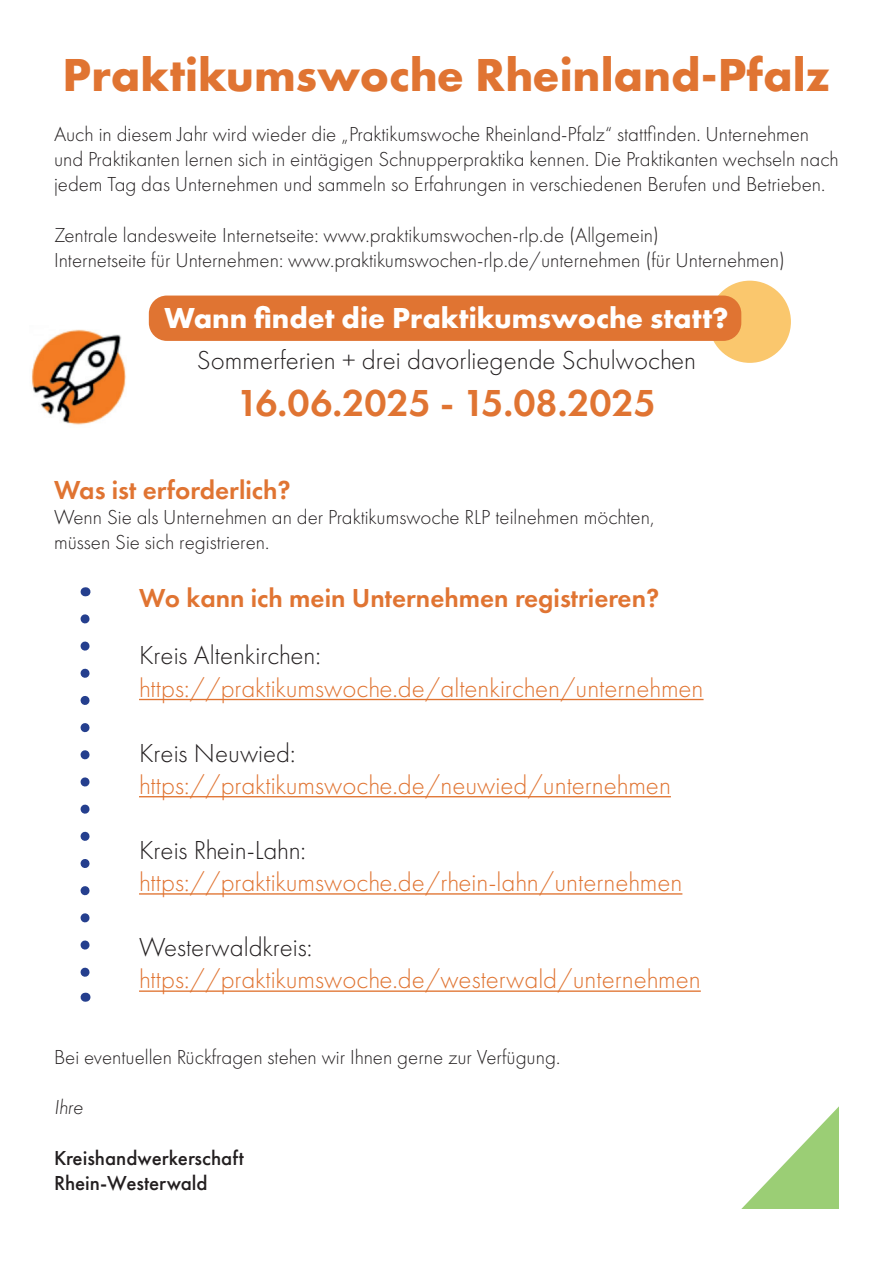
<style>
.page{position:relative;width:893px;height:1263px;background:#fff}
.page>*{position:absolute;margin:0;border:0;box-sizing:border-box;transform-origin:0 0}
.t1{font:700 48px "Futura PT";color:#e07432}
.t2{font:600 39px "Futura PT";color:#e07432}
.t3{font:700 30px "Futura PT";color:#fff}
.t4{font:300 27px "Futura PT";color:#e07432}
.t5{font:300 27px "Futura PT";color:#231f20}
.t6{font:600 27px "Futura PT";color:#e07432}
.t7{font:300 21px/25.2px "Futura PT";color:#231f20}
.t8{font:500 21px/25.2px "Futura PT";color:#231f20}
.t9{font:italic 300 21px "Futura PT";color:#231f20}
</style>
<div class="page">
<div style="left:709px;top:281px;width:82px;height:82px;background:#fac76d;border-radius:50%"></div>
<div style="left:149px;top:296px;width:592px;height:45px;background:#e07432;border-radius:18px"></div>
<hr style="left:139px;top:699px;width:565px;height:1px;background:#e07432">
<hr style="left:139px;top:796px;width:532px;height:1px;background:#e07432">
<hr style="left:139px;top:893px;width:543px;height:2px;background:#e07432">
<hr style="left:139px;top:990px;width:562px;height:2px;background:#e07432">
<svg style="left:741px;top:1106px;width:98px;height:103px"></svg>
<img style="left:31px;top:329px;width:95px;height:96px">
<svg style="left:81px;top:619px;width:9px;height:358px"></svg>
<h1 class="t1" style="left:63px;top:44px;width:769px">Praktikumswoche Rheinland-Pfalz</h1>
<p class="t7" style="left:54px;top:122px;width:786px">Auch in diesem Jahr wird wieder die „Praktikumswoche Rheinland-Pfalz“ stattfinden. Unternehmen und Praktikanten lernen sich in eintägigen Schnupperpraktika kennen. Die Praktikanten wechseln nach jedem Tag das Unternehmen und sammeln so Erfahrungen in verschiedenen Berufen und Betrieben.</p>
<p class="t7" style="left:54px;top:222px;width:732px">Zentrale landesweite Internetseite: www.praktikumswochen-rlp.de (Allgemein)<br>Internetseite für Unternehmen: www.praktikumswochen-rlp.de/unternehmen (für Unternehmen)</p>
<h3 class="t3" style="left:164px;top:299px;width:566px">Wann findet die Praktikumswoche statt?</h3>
<p class="t5" style="left:197px;top:345px;width:501px">Sommerferien + drei davorliegende Schulwochen</p>
<h2 class="t2" style="left:237px;top:378px;width:421px">16.06.2025 - 15.08.2025</h2>
<p class="t6" style="left:54px;top:473px;width:238px">Was ist erforderlich?</p>
<p class="t7" style="left:54px;top:505px;width:602px">Wenn Sie als Unternehmen an der Praktikumswoche RLP teilnehmen möchten, müssen Sie sich registrieren.</p>
<p class="t6" style="left:139px;top:581px;width:522px">Wo kann ich mein Unternehmen registrieren?</p>
<p class="t5" style="left:139px;top:640px;width:183px">Kreis Altenkirchen:</p>
<p class="t4" style="left:139px;top:672px;width:566px">https://praktikumswoche.de/altenkirchen/unternehmen</p>
<p class="t5" style="left:139px;top:737px;width:158px">Kreis Neuwied:</p>
<p class="t4" style="left:139px;top:770px;width:533px">https://praktikumswoche.de/neuwied/unternehmen</p>
<p class="t5" style="left:139px;top:834px;width:169px">Kreis Rhein-Lahn:</p>
<p class="t4" style="left:139px;top:867px;width:545px">https://praktikumswoche.de/rhein-lahn/unternehmen</p>
<p class="t5" style="left:139px;top:932px;width:175px">Westerwaldkreis:</p>
<p class="t4" style="left:139px;top:964px;width:563px">https://praktikumswoche.de/westerwald/unternehmen</p>
<p class="t7" style="left:54px;top:1045px;width:508px">Bei eventuellen Rückfragen stehen wir Ihnen gerne zur Verfügung.</p>
<p class="t9" style="left:54px;top:1095px;width:31px">Ihre</p>
<p class="t8" style="left:54px;top:1145px;width:191px">Kreishandwerkerschaft<br>Rhein-Westerwald</p>
</div>
